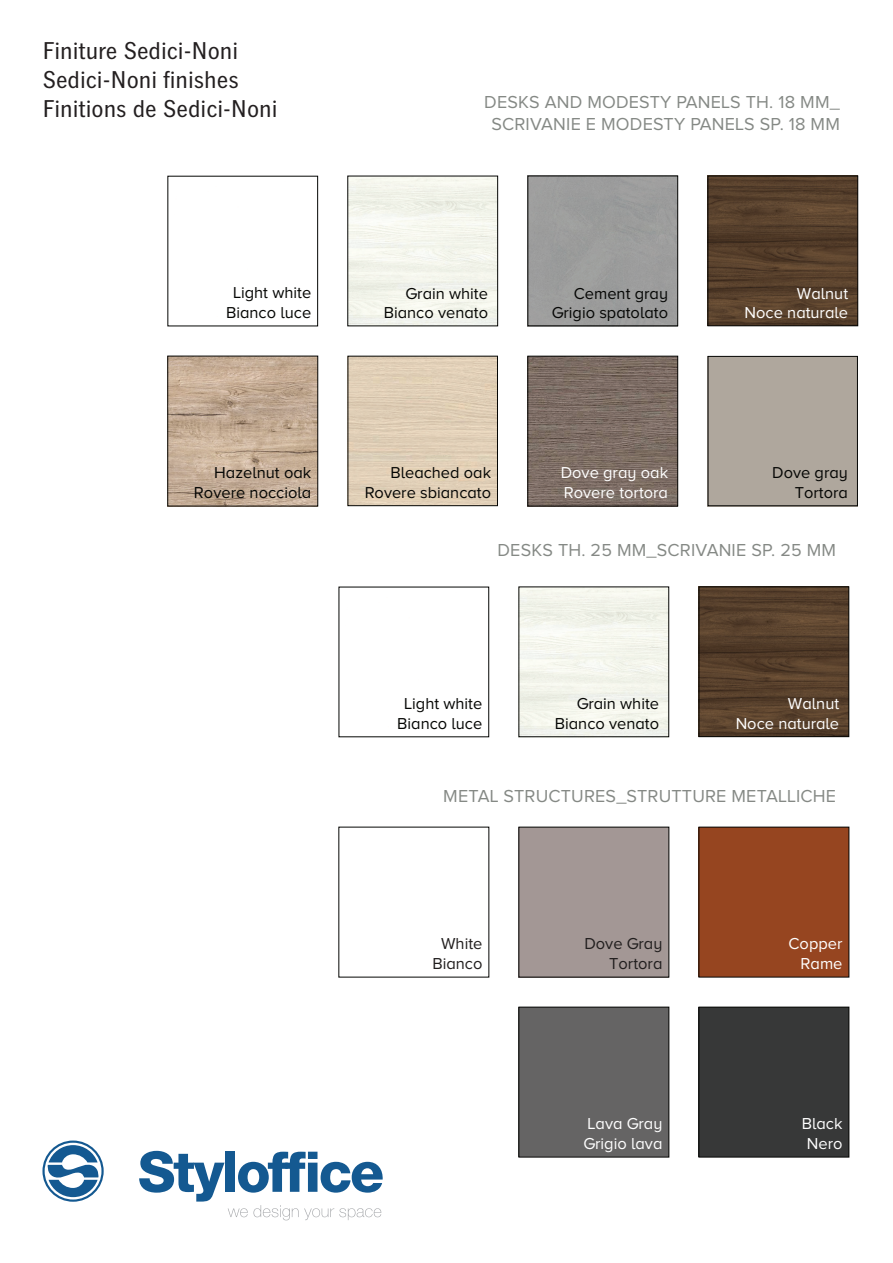
<style>
.page{position:relative;width:893px;height:1263px;background:#fff}
.page>*{position:absolute;margin:0;border:0;box-sizing:border-box;transform-origin:0 0}
.t1{font:24px/28.8px "Heidelberg Gothic Tab";color:#231f20}
.t2{font:18px/21.6px "Proxima Nova A";letter-spacing:.01em;color:#858985;text-align:center}
.t3{font:16.5px/19.6px "Proxima Nova A";color:#fff}
.t4{font:16.5px/19.6px "Proxima Nova A";color:#211e1e;text-align:center}
.t5{font:16.5px/19.6px "Proxima Nova A";color:#050604;text-align:right}
.t6{font:16.35px/19.6px "Proxima Nova A";color:#050604;text-align:right}
.t7{font:16.35px/19.6px "Proxima Nova A";color:#fff;text-align:right}
</style>
<div class="page">
<svg style="left:42px;top:1141px;width:62px;height:61px"></svg>
<svg style="left:139px;top:1151px;width:244px;height:69px"></svg>
<img style="left:169px;top:358px;width:147px;height:146px">
<div style="left:167px;top:356px;width:151px;height:150px;border:1px solid #050604"></div>
<div style="left:528px;top:176px;width:150px;height:150px;border:1px solid #050604"></div>
<img style="left:710px;top:178px;width:146px;height:146px">
<div style="left:708px;top:176px;width:150px;height:150px;border:1px solid #050604"></div>
<div style="left:348px;top:356px;width:150px;height:150px;border:1px solid #050604"></div>
<img style="left:529px;top:358px;width:147px;height:146px">
<div style="left:527px;top:356px;width:151px;height:150px;border:1px solid #050604"></div>
<div style="left:708px;top:356px;width:150px;height:150px;border:1px solid #050604"></div>
<img style="left:701px;top:589px;width:146px;height:146px">
<div style="left:699px;top:587px;width:150px;height:150px;border:1px solid #050604"></div>
<div style="left:519px;top:1007px;width:150px;height:150px;background:#656464"></div>
<div style="left:519px;top:1007px;width:150px;height:150px;border:1px solid #050604"></div>
<div style="left:699px;top:827px;width:150px;height:150px;background:#964520"></div>
<div style="left:699px;top:1007px;width:150px;height:150px;background:#373838"></div>
<div style="left:699px;top:1007px;width:150px;height:150px;border:1px solid #050604"></div>
<h1 class="t1" style="left:42px;top:37px;width:237px">Finiture Sedici-Noni<br>Sedici-Noni finishes<br>Finitions de Sedici-Noni</h1>
<p class="t2" style="left:484px;top:93px;width:357px">DESKS AND MODESTY PANELS TH. 18 MM_<br>SCRIVANIE E MODESTY PANELS SP. 18 MM</p>
<p class="t6" style="left:226px;top:285px;width:87px;text-align:center">Light white<br>Bianco luce</p>
<p class="t6" style="left:384px;top:285px;width:106px">Grain white<br>Bianco venato</p>
<p class="t6" style="left:552px;top:285px;width:118px">Cement gray<br>Grigio spatolato</p>
<p class="t7" style="left:744px;top:285px;width:105px">Walnut<br>Noce naturale</p>
<p class="t5" style="left:194px;top:465px;width:119px">Hazelnut oak<br>Rovere nocciola</p>
<p class="t6" style="left:365px;top:464px;width:128px">Bleached oak<br>Rovere sbiancato</p>
<p class="t7" style="left:561px;top:465px;width:109px;text-align:left">Dove gray oak<br>Rovere tortora</p>
<p class="t6" style="left:772px;top:465px;width:77px">Dove gray<br>Tortora</p>
<p class="t2" style="left:497px;top:541px;width:340px">DESKS TH. 25 MM_SCRIVANIE SP. 25 MM</p>
<p class="t6" style="left:397px;top:695px;width:87px;text-align:center">Light white<br>Bianco luce</p>
<p class="t6" style="left:555px;top:696px;width:106px">Grain white<br>Bianco venato</p>
<p class="t7" style="left:736px;top:696px;width:105px">Walnut<br>Noce naturale</p>
<p class="t2" style="left:443px;top:787px;width:394px">METAL STRUCTURES_STRUTTURE METALLICHE</p>
<p class="t4" style="left:432px;top:936px;width:52px">White<br>Bianco</p>
<p class="t4" style="left:584px;top:936px;width:80px;text-align:right">Dove Gray<br>Tortora</p>
<p class="t3" style="left:788px;top:936px;width:55px;text-align:right">Copper<br>Rame</p>
<p class="t3" style="left:583px;top:1116px;width:81px">Lava Gray<br>Grigio lava</p>
<p class="t3" style="left:802px;top:1116px;width:42px;text-align:center">Black<br>Nero</p>
</div>
